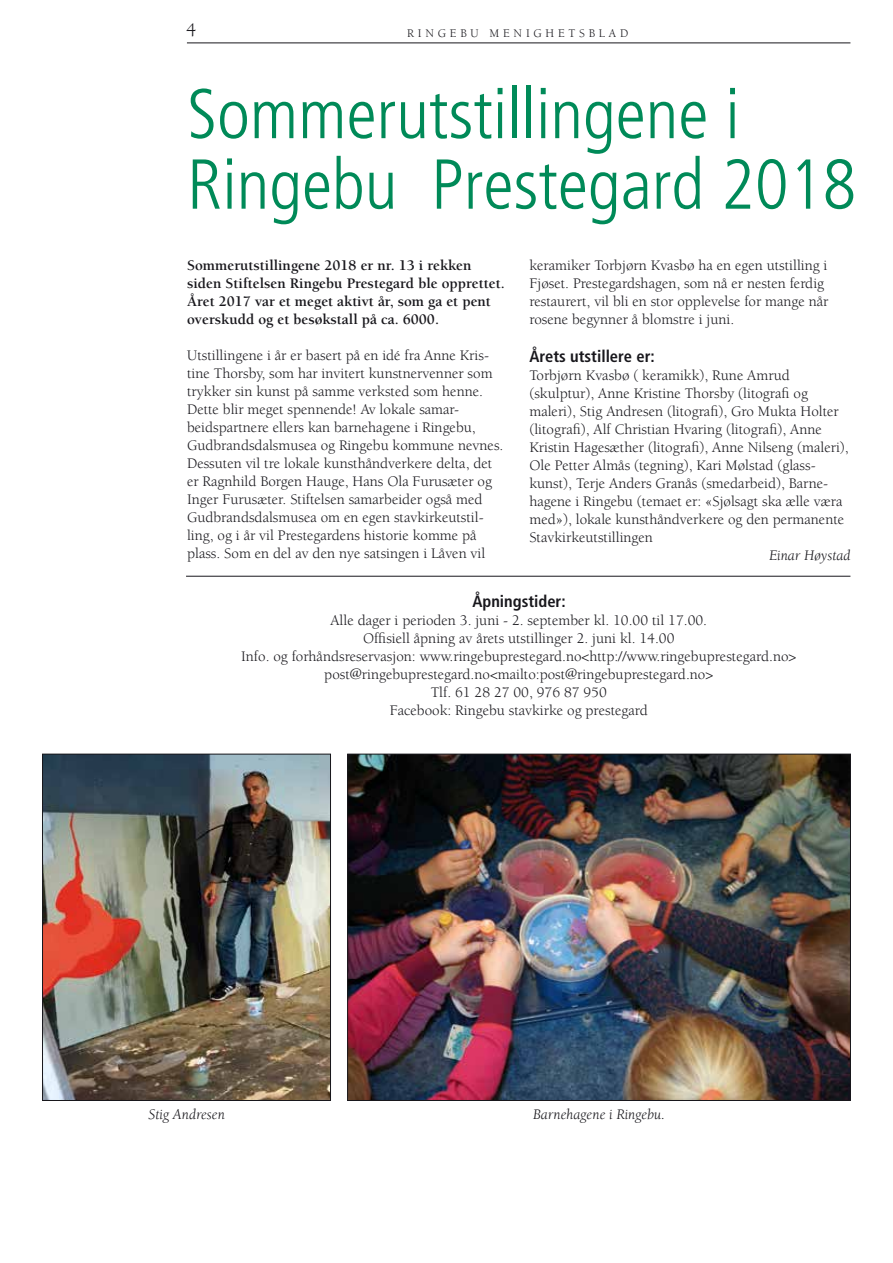
<style>
.page{position:relative;width:893px;height:1263px;background:#fff}
.page>*{position:absolute;margin:0;border:0;box-sizing:border-box;transform-origin:0 0}
.t1{font:300 condensed 70.5px/70.5px "Frutiger";color:#008a58}
.t2{font:19.5px "Berkeley";color:#18171c}
.t3{font:700 condensed 16.5px "Frutiger";color:#18171c}
.t4{font:15px/18px "Berkeley";color:#18171c}
.t5{font:700 15px/18px "Berkeley";color:#18171c}
.t6{font:italic 15px "Berkeley";color:#18171c}
.t7{font:12px "Berkeley";color:#18171c}
</style>
<div class="page">
<hr style="left:187px;top:43px;width:663px;height:1px;background:#18171c">
<img style="left:44px;top:756px;width:285px;height:343px">
<div style="left:42px;top:754px;width:289px;height:347px;border:1px solid #18171c"></div>
<img style="left:349px;top:756px;width:500px;height:343px">
<hr style="left:186px;top:576px;width:664px;height:1px;background:#18171c">
<h2 class="t2" style="left:186px;top:19px;width:12px">4</h2>
<p class="t7" style="left:407px;top:27px;width:222px">R I N G E B U M E N I G H E T S B L A D</p>
<h1 class="t1" style="left:187px;top:80px;width:671px">Sommerutstillingene i<br>Ringebu Prestegard 2018</h1>
<p class="t5" style="left:187px;top:257px;width:319px">Sommerutstillingene 2018 er nr. 13 i rekken siden Stiftelsen Ringebu Prestegard ble opprettet.<br>Året 2017 var et meget aktivt år, som ga et pent overskudd og et besøkstall på ca. 6000.</p>
<p class="t4" style="left:187px;top:347px;width:318px">Utstillingene i år er basert på en idé fra Anne Kris&shy;tine Thorsby, som har invitert kunstnervenner som trykker sin kunst på samme verksted som henne.<br>Dette blir meget spennende! Av lokale samar&shy;beidspartnere ellers kan barnehagene i Ringebu, Gudbrandsdalsmusea og Ringebu kommune nevnes.<br>Dessuten vil tre lokale kunsthåndverkere delta, det er Ragnhild Borgen Hauge, Hans Ola Furusæter og Inger Furusæter. Stiftelsen samarbeider også med Gudbrandsdalsmusea om en egen stavkirkeutstil&shy;ling, og i år vil Prestegardens historie komme på plass. Som en del av den nye satsingen i Låven vil</p>
<p class="t4" style="left:529px;top:257px;width:301px">keramiker Torbjørn Kvasbø ha en egen utstilling i Fjøset. Prestegardshagen, som nå er nesten ferdig restaurert, vil bli en stor opplevelse for mange når rosene begynner å blomstre i juni.</p>
<p class="t3" style="left:529px;top:346px;width:127px">Årets utstillere er:</p>
<p class="t4" style="left:529px;top:366px;width:321px">Torbjørn Kvasbø ( keramikk), Rune Amrud (skulptur), Anne Kristine Thorsby (litografi og maleri), Stig Andresen (litografi), Gro Mukta Holter (litografi), Alf Christian Hvaring (litografi), Anne Kristin Hagesæther (litografi), Anne Nilseng (maleri), Ole Petter Almås (tegning), Kari Mølstad (glass&shy;kunst), Terje Anders Granås (smedarbeid), Barne&shy;hagene i Ringebu (temaet er: «Sjølsagt ska ælle væra med»), lokale kunsthåndverkere og den permanente Stavkirkeutstillingen</p>
<p class="t6" style="left:769px;top:547px;width:83px">Einar Høystad</p>
<p class="t3" style="left:472px;top:592px;width:95px">Åpningstider:</p>
<p class="t4" style="left:241px;top:612px;width:557px;text-align:center">Alle dager i perioden 3. juni - 2. september kl. 10.00 til 17.00.<br>Offisiell åpning av årets utstillinger 2. juni kl. 14.00<br>Info. og forhåndsreservasjon: www.ringebuprestegard.no&lt;http://www.ringebuprestegard.no&gt; post@ringebuprestegard.no&lt;mailto:post@ringebuprestegard.no&gt;<br>Tlf. 61 28 27 00, 976 87 950<br>Facebook: Ringebu stavkirke og prestegard</p>
<p class="t6" style="left:149px;top:1107px;width:78px">Stig Andresen</p>
<p class="t6" style="left:533px;top:1107px;width:133px">Barnehagene i Ringebu.</p>
</div>
